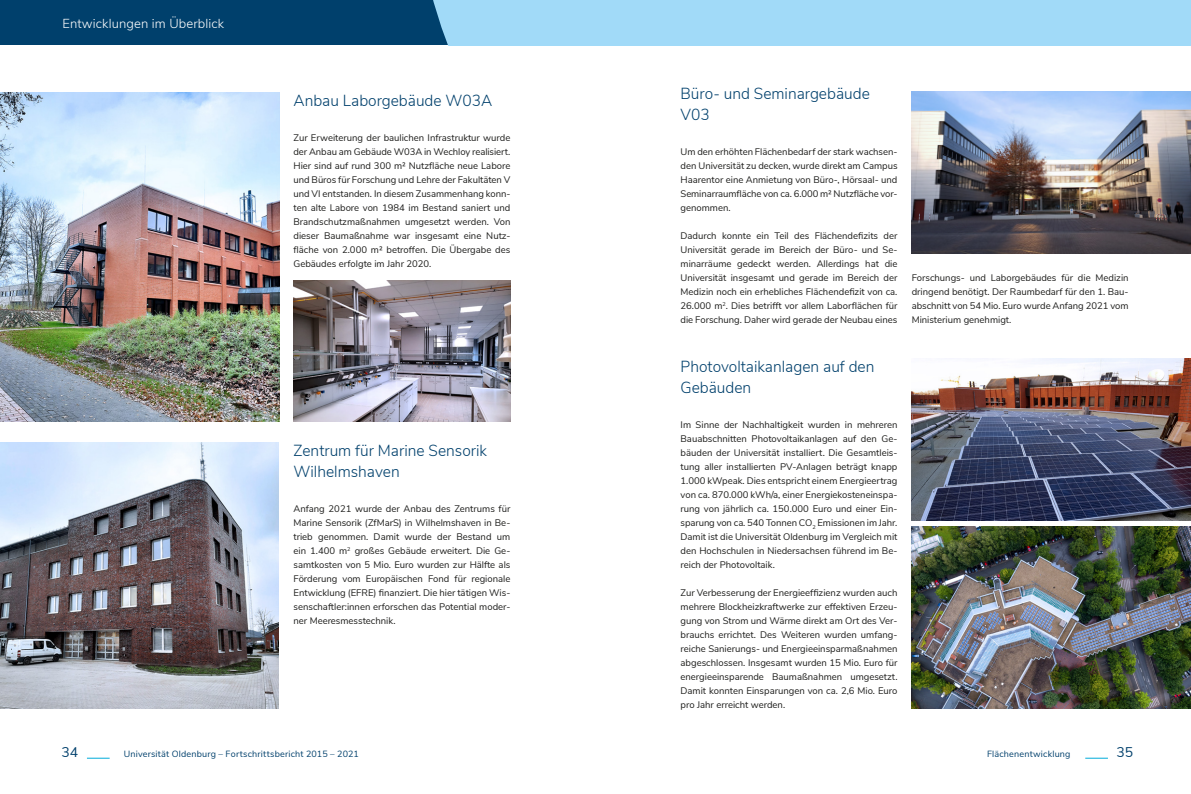
<style>
.page{position:relative;width:1191px;height:794px;background:#fff}
.page>*{position:absolute;margin:0;border:0;box-sizing:border-box;transform-origin:0 0}
.t1{font:300 16px/21px "Nunito Sans";color:#00406c}
.t2{font:14px "Nunito Sans";color:#00406c}
.t3{font:300 13px "Nunito Sans";letter-spacing:.01em;color:#fff}
.t4{font:9.5px/14px "Nunito Sans";color:#1d1d1b;text-align:justify}
.t5{font:9px "Nunito Sans";letter-spacing:.02em;color:#00406c}
</style>
<div class="page">
<svg style="left:87px;top:758px;width:23px;height:1px"></svg>
<svg style="left:1085px;top:758px;width:23px;height:1px"></svg>
<div style="left:0;top:0;width:1191px;height:45px;background:#00406c"></div>
<div style="left:433px;top:0;width:758px;height:45px;background:#a1daf8"></div>
<img style="left:0;top:92px;width:279px;height:329px">
<img style="left:293px;top:280px;width:217px;height:142px">
<img style="left:0;top:442px;width:278px;height:267px">
<img style="left:911px;top:91px;width:280px;height:162px">
<img style="left:911px;top:358px;width:280px;height:162px">
<img style="left:911px;top:526px;width:280px;height:182px">
<h3 class="t3" style="left:62px;top:14px;width:163px">Entwicklungen im Überblick</h3>
<h1 class="t1" style="left:293px;top:89px;width:200px">Anbau Laborgebäude W03A</h1>
<p class="t4" style="left:293px;top:130px;width:218px">Zur Erweiterung der baulichen Infrastruktur wurde der Anbau am Gebäude W03A in Wechloy realisiert.<br>Hier sind auf rund 300 m² Nutzfläche neue Labore und Büros für Forschung und Lehre der Fakultäten V und VI entstanden. In diesem Zusammenhang konn&shy;ten alte Labore von 1984 im Bestand saniert und Brandschutzmaßnahmen umgesetzt werden. Von dieser Baumaßnahme war insgesamt eine Nutz&shy;fläche von 2.000 m² betroffen. Die Übergabe des Gebäudes erfolgte im Jahr 2020.</p>
<h1 class="t1" style="left:293px;top:439px;width:195px">Zentrum für Marine Sensorik<br>Wilhelmshaven</h1>
<p class="t4" style="left:293px;top:501px;width:218px">Anfang 2021 wurde der Anbau des Zentrums für Marine Sensorik (ZfMarS) in Wilhelmshaven in Be&shy;trieb genommen. Damit wurde der Bestand um ein 1.400 m<sup>2</sup> großes Gebäude erweitert. Die Ge&shy;samtkosten von 5 Mio. Euro wurden zur Hälfte als Förderung vom Europäischen Fond für regionale Entwicklung (EFRE) finanziert. Die hier tätigen Wis&shy;senschaftler:innen erforschen das Potential moder&shy;ner Meeresmesstechnik.</p>
<h1 class="t1" style="left:680px;top:82px;width:191px">Büro- und Seminargebäude<br>V03</h1>
<p class="t4" style="left:680px;top:144px;width:218px">Um den erhöhten Flächenbedarf der stark wachsen&shy;den Universität zu decken, wurde direkt am Campus Haarentor eine Anmietung von Büro-, Hörsaal- und Seminarraumfläche von ca. 6.000 m² Nutzfläche vor&shy;genommen.</p>
<p class="t4" style="left:680px;top:228px;width:218px">Dadurch konnte ein Teil des Flächendefizits der Universität gerade im Bereich der Büro- und Se&shy;minarräume gedeckt werden. Allerdings hat die Universität insgesamt und gerade im Bereich der Medizin noch ein erhebliches Flächendefizit von ca.<br>26.000 m<sup>2</sup>. Dies betrifft vor allem Laborflächen für die Forschung. Daher wird gerade der Neubau eines</p>
<h1 class="t1" style="left:680px;top:355px;width:195px">Photovoltaikanlagen auf den<br>Gebäuden</h1>
<p class="t4" style="left:680px;top:417px;width:218px">Im Sinne der Nachhaltigkeit wurden in mehreren Bauabschnitten Photovoltaikanlagen auf den Ge&shy;bäuden der Universität installiert. Die Gesamtleis&shy;tung aller installierten PV-Anlagen beträgt knapp 1.000 kWpeak. Dies entspricht einem Energieertrag von ca. 870.000 kWh/a, einer Energiekosteneinspa&shy;rung von jährlich ca. 150.000 Euro und einer Ein&shy;sparung von ca. 540 Tonnen CO<sub>2</sub> Emissionen im Jahr.<br>Damit ist die Universität Oldenburg im Vergleich mit den Hochschulen in Niedersachsen führend im Be&shy;reich der Photovoltaik.</p>
<p class="t4" style="left:680px;top:585px;width:218px">Zur Verbesserung der Energieeffizienz wurden auch mehrere Blockheizkraftwerke zur effektiven Erzeu&shy;gung von Strom und Wärme direkt am Ort des Ver&shy;brauchs errichtet. Des Weiteren wurden umfang&shy;reiche Sanierungs- und Energieeinsparmaßnahmen abgeschlossen. Insgesamt wurden 15 Mio. Euro für energieeinsparende Baumaßnahmen umgesetzt.<br>Damit konnten Einsparungen von ca. 2,6 Mio. Euro pro Jahr erreicht werden.</p>
<p class="t4" style="left:911px;top:270px;width:218px">Forschungs- und Laborgebäudes für die Medizin dringend benötigt. Der Raumbedarf für den 1. Bau&shy;abschnitt von 54 Mio. Euro wurde Anfang 2021 vom Ministerium genehmigt.</p>
<h2 class="t2" style="left:61px;top:742px;width:18px">34</h2>
<p class="t5" style="left:124px;top:747px;width:237px">Universität Oldenburg – Fortschrittsbericht 2015 – 2021</p>
<p class="t5" style="left:987px;top:747px;width:85px">Flächenentwicklung</p>
<h2 class="t2" style="left:1116px;top:742px;width:18px">35</h2>
</div>
